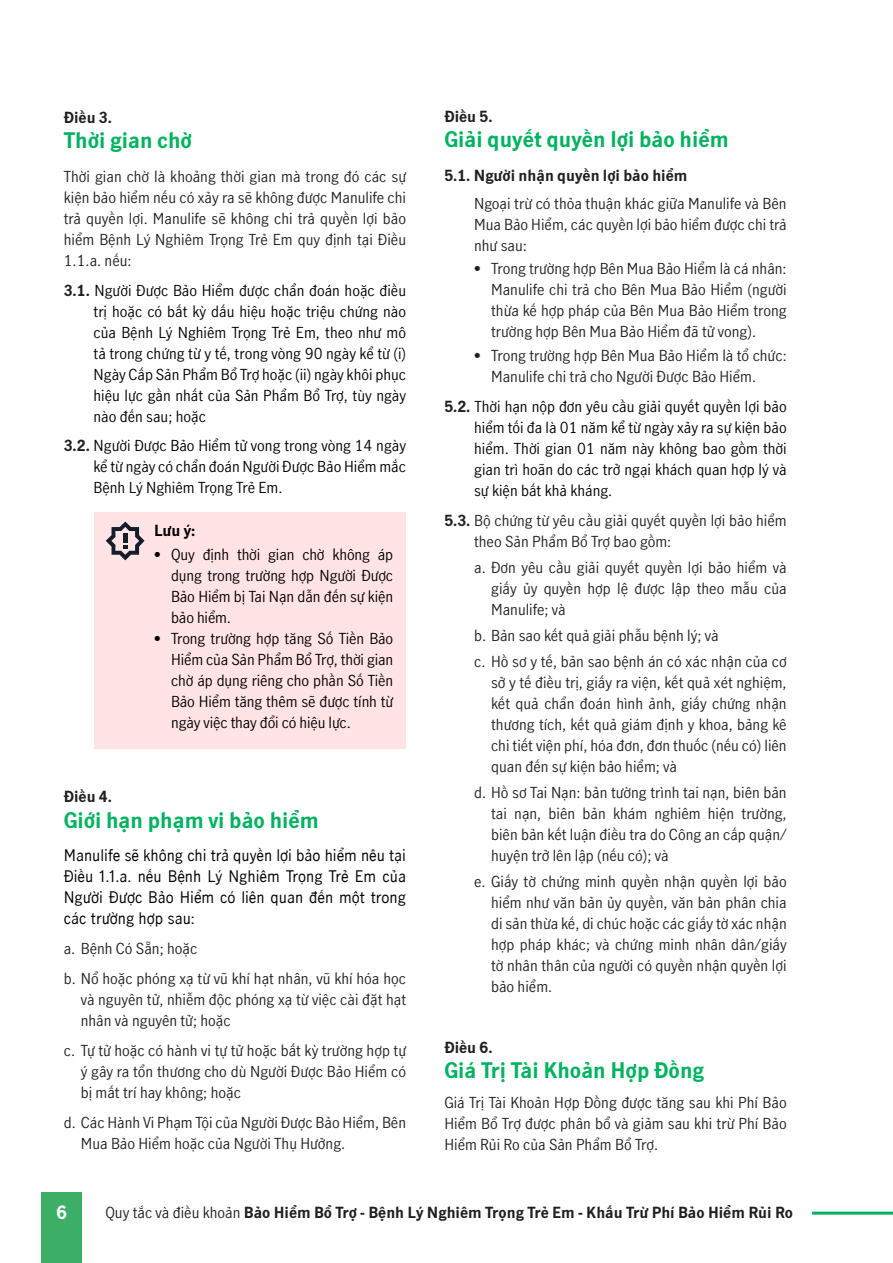
<style>
.page{position:relative;width:893px;height:1263px;background:#fff}
.page>*{position:absolute;margin:0;border:0;box-sizing:border-box;transform-origin:0 0}
.Titles{font:700 21px "Manulife JH Sans";color:#00b361}
.t1{font:700 18px "Manulife JH Sans";color:#fff}
._1_1_Paragraph_Style{font:15px/21px "Manulife JH Sans";color:#231f20;text-align:justify}
._1_1_Paragraph_Style-2{font:15px/21px "Manulife JH Sans";color:#000;text-align:justify}
.t2{font:15px/21px "Manulife JH Sans";color:#000;text-align:justify}
.Titles-2{font:700 15px "Manulife JH Sans";color:#231f20}
._1_1_Paragraph_Style-3{font:700 15px "Manulife JH Sans";color:#000}
.s1{font-weight:700;color:#231f20}
.s2{font-weight:700}
.s3{font-weight:400}
</style>
<div class="page">
<div style="left:41px;top:1193px;width:41px;height:70px;background:#3cae65"></div>
<hr style="left:812px;top:1211px;width:81px;height:3px;background:#00b361">
<div style="left:95px;top:512px;width:311px;height:236px;background:#ffe3e5"></div>
<svg style="left:106px;top:521px;width:39px;height:39px"></svg>
<p class="Titles-2" style="left:64px;top:107px;width:50px">Điều 3.</p>
<p class="Titles" style="left:64px;top:126px;width:130px">Thời gian chờ</p>
<p class="_1_1_Paragraph_Style" style="left:64px;top:165px;width:344px">Thời gian chờ là khoảng thời gian mà trong đó các sự kiện bảo hiểm nếu có xảy ra sẽ không được Manulife chi trả quyền lợi. Manulife sẽ không chi trả quyền lợi bảo hiểm Bệnh Lý Nghiêm Trọng Trẻ Em quy định tại Điều 1.1.a. nếu:</p>
<p class="_1_1_Paragraph_Style-2" style="left:94px;top:279px;width:314px;text-indent:-30px"><span class="s1">3.1.</span> Người Được Bảo Hiểm được chẩn đoán hoặc điều trị hoặc có bất kỳ dấu hiệu hoặc triệu chứng nào của Bệnh Lý Nghiêm Trọng Trẻ Em, theo như mô tả trong chứng từ y tế, trong vòng 90 ngày kể từ (i)<br>Ngày Cấp Sản Phẩm Bổ Trợ hoặc (ii) ngày khôi phục hiệu lực gần nhất của Sản Phẩm Bổ Trợ, tùy ngày nào đến sau; hoặc</p>
<p class="_1_1_Paragraph_Style-2" style="left:94px;top:435px;width:314px;text-indent:-30px"><span class="s1">3.2.</span> Người Được Bảo Hiểm tử vong trong vòng 14 ngày kể từ ngày có chẩn đoán Người Được Bảo Hiểm mắc Bệnh Lý Nghiêm Trọng Trẻ Em.</p>
<p class="_1_1_Paragraph_Style-3" style="left:154px;top:520px;width:43px">Lưu ý:</p>
<p class="_1_1_Paragraph_Style-2" style="left:171px;top:543px;width:224px;text-indent:-17px">• Quy định thời gian chờ không áp dụng trong trường hợp Người Được Bảo Hiểm bị Tai Nạn dẫn đến sự kiện bảo hiểm.</p>
<p class="_1_1_Paragraph_Style-2" style="left:171px;top:627px;width:224px;text-indent:-17px">• Trong trường hợp tăng Số Tiền Bảo Hiểm của Sản Phẩm Bổ Trợ, thời gian chờ áp dụng riêng cho phần Số Tiền Bảo Hiểm tăng thêm sẽ được tính từ ngày việc thay đổi có hiệu lực.</p>
<p class="Titles-2" style="left:64px;top:786px;width:50px">Điều 4.</p>
<p class="Titles" style="left:64px;top:805px;width:257px">Giới hạn phạm vi bảo hiểm</p>
<p class="t2" style="left:64px;top:844px;width:344px">Manulife sẽ không chi trả quyền lợi bảo hiểm nêu tại Điều 1.1.a. nếu Bệnh Lý Nghiêm Trọng Trẻ Em của Người Được Bảo Hiểm có liên quan đến một trong các trường hợp sau:</p>
<p class="_1_1_Paragraph_Style" style="left:64px;top:938px;width:135px">a. Bệnh Có Sẵn; hoặc</p>
<p class="_1_1_Paragraph_Style" style="left:81px;top:967px;width:327px;text-indent:-17px">b. Nổ hoặc phóng xạ từ vũ khí hạt nhân, vũ khí hóa học và nguyên tử, nhiễm độc phóng xạ từ việc cài đặt hạt nhân và nguyên tử; hoặc</p>
<p class="_1_1_Paragraph_Style" style="left:81px;top:1039px;width:327px;text-indent:-17px">c. Tự tử hoặc có hành vi tự tử hoặc bất kỳ trường hợp tự ý gây ra tổn thương cho dù Người Được Bảo Hiểm có bị mất trí hay không; hoặc</p>
<p class="_1_1_Paragraph_Style" style="left:81px;top:1111px;width:327px;text-indent:-17px">d. Các Hành Vi Phạm Tội của Người Được Bảo Hiểm, Bên<br>Mua Bảo Hiểm hoặc của Người Thụ Hưởng.</p>
<p class="Titles-2" style="left:444px;top:106px;width:50px">Điều 5.</p>
<p class="Titles" style="left:444px;top:125px;width:286px">Giải quyết quyền lợi bảo hiểm</p>
<p class="Titles-2" style="left:444px;top:165px;width:245px">5.1. Người nhận quyền lợi bảo hiểm</p>
<p class="_1_1_Paragraph_Style" style="left:474px;top:192px;width:314px">Ngoại trừ có thỏa thuận khác giữa Manulife và Bên Mua Bảo Hiểm, các quyền lợi bảo hiểm được chi trả như sau:</p>
<p class="_1_1_Paragraph_Style" style="left:491px;top:258px;width:297px;text-indent:-17px">• Trong trường hợp Bên Mua Bảo Hiểm là cá nhân:<br>Manulife chi trả cho Bên Mua Bảo Hiểm (người thừa kế hợp pháp của Bên Mua Bảo Hiểm trong trường hợp Bên Mua Bảo Hiểm đã tử vong).</p>
<p class="_1_1_Paragraph_Style" style="left:491px;top:344px;width:297px;text-indent:-17px">• Trong trường hợp Bên Mua Bảo Hiểm là tổ chức:<br>Manulife chi trả cho Người Được Bảo Hiểm.</p>
<p class="_1_1_Paragraph_Style-2" style="left:474px;top:395px;width:314px;text-indent:-30px"><span class="s1">5.2.</span> Thời hạn nộp đơn yêu cầu giải quyết quyền lợi bảo hiểm tối đa là 01 năm kể từ ngày xảy ra sự kiện bảo hiểm. Thời gian 01 năm này không bao gồm thời gian trì hoãn do các trở ngại khách quan hợp lý và sự kiện bất khả kháng.</p>
<p class="_1_1_Paragraph_Style" style="left:474px;top:509px;width:314px;text-indent:-30px"><span class="s2">5.3.</span> Bộ chứng từ yêu cầu giải quyết quyền lợi bảo hiểm theo Sản Phẩm Bổ Trợ bao gồm:</p>
<p class="_1_1_Paragraph_Style" style="left:491px;top:556px;width:297px;text-indent:-17px">a. Đơn yêu cầu giải quyết quyền lợi bảo hiểm và giấy ủy quyền hợp lệ được lập theo mẫu của Manulife; và</p>
<p class="_1_1_Paragraph_Style" style="left:474px;top:624px;width:246px">b. Bản sao kết quả giải phẫu bệnh lý; và</p>
<p class="_1_1_Paragraph_Style" style="left:491px;top:650px;width:297px;text-indent:-17px">c. Hồ sơ y tế, bản sao bệnh án có xác nhận của cơ sở y tế điều trị, giấy ra viện, kết quả xét nghiệm, kết quả chẩn đoán hình ảnh, giấy chứng nhận thương tích, kết quả giám định y khoa, bảng kê chi tiết viện phí, hóa đơn, đơn thuốc (nếu có) liên quan đến sự kiện bảo hiểm; và</p>
<p class="_1_1_Paragraph_Style" style="left:491px;top:781px;width:297px;text-indent:-17px">d. Hồ sơ Tai Nạn: bản tường trình tai nạn, biên bản tai nạn, biên bản khám nghiêm hiện trường, biên bản kết luận điều tra do Công an cấp quận/ huyện trở lên lập (nếu có); và</p>
<p class="_1_1_Paragraph_Style" style="left:491px;top:871px;width:297px;text-indent:-17px">e. Giấy tờ chứng minh quyền nhận quyền lợi bảo hiểm như văn bản ủy quyền, văn bản phân chia di sản thừa kế, di chúc hoặc các giấy tờ xác nhận hợp pháp khác; và chứng minh nhân dân/giấy tờ nhân thân của người có quyền nhận quyền lợi bảo hiểm.</p>
<p class="Titles-2" style="left:444px;top:1037px;width:50px">Điều 6.</p>
<p class="Titles" style="left:444px;top:1056px;width:261px">Giá Trị Tài Khoản Hợp Đồng</p>
<p class="_1_1_Paragraph_Style" style="left:444px;top:1091px;width:344px">Giá Trị Tài Khoản Hợp Đồng được tăng sau khi Phí Bảo Hiểm Bổ Trợ được phân bổ và giảm sau khi trừ Phí Bảo Hiểm Rủi Ro của Sản Phẩm Bổ Trợ.</p>
<p class="t1" style="left:56px;top:1200px;width:12px">6</p>
<p class="Titles-2" style="left:105px;top:1202px;width:689px"><span class="s3">Quy tắc và điều khoản</span> Bảo Hiểm Bổ Trợ - Bệnh Lý Nghiêm Trọng Trẻ Em - Khấu Trừ Phí Bảo Hiểm Rủi Ro</p>
</div>
